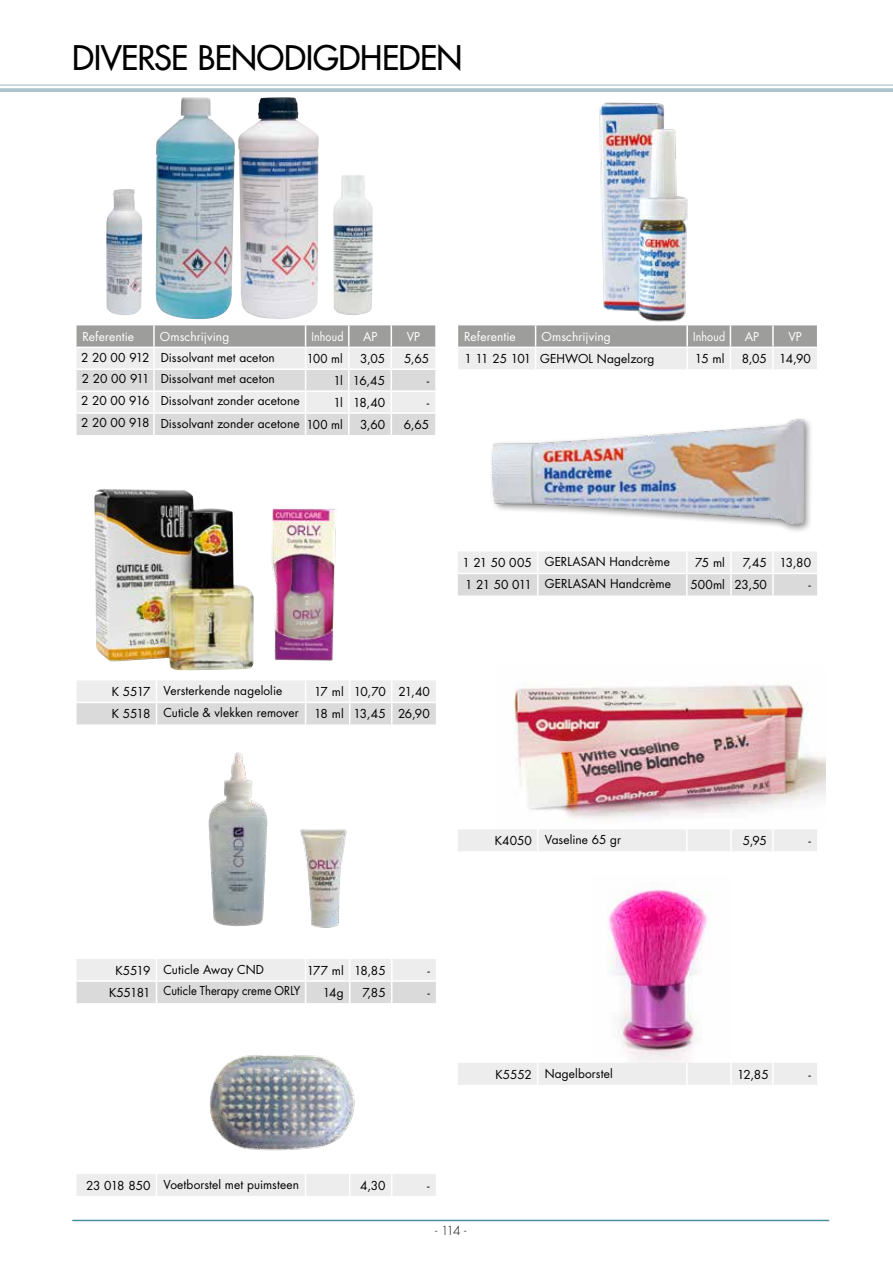
<style>
.page{position:relative;width:893px;height:1263px;background:#fff}
.page>*{position:absolute;margin:0;border:0;box-sizing:border-box;transform-origin:0 0}
.t1{font:500 33px "Futura Std";letter-spacing:-.015em;color:#000}
.t2{font:12px/21.3px "Futura Std";letter-spacing:.005em;color:#000}
.t3{font:12px "Futura Std";letter-spacing:.01em;color:#fff}
.t4{font:12px "Futura Std";letter-spacing:-.045em;color:#000}
.t5{font:12px "Futura Std";letter-spacing:-.015em;color:#000}
.t6{font:12px "Futura Std";letter-spacing:.01em;color:#fff;scale:.89 1}
.t7{font:300 12px "Futura Std";color:#000}
.t8{font:12px "Futura Std";letter-spacing:.005em;color:#000;scale:.96 1}
</style>
<div class="page">
<hr style="left:72px;top:1220px;width:757px;height:1px;background:#498e9c">
<hr style="left:0;top:84px;width:893px;height:2px;background:#acc3cb">
<svg style="left:0;top:88px;width:893px;height:4px;background:#b0c6ce"></svg>
<svg style="left:77px;top:325px;width:358px;height:110px;background:#d5d5d5"></svg>
<hr style="left:77px;top:347px;width:77px;height:1px;background:#fff">
<hr style="left:154px;top:347px;width:152px;height:1px;background:#fff">
<hr style="left:306px;top:347px;width:43px;height:1px;background:#fff">
<hr style="left:349px;top:347px;width:42px;height:1px;background:#fff">
<hr style="left:391px;top:347px;width:44px;height:1px;background:#fff">
<hr style="left:77px;top:368px;width:77px;height:2px;background:#fff">
<hr style="left:154px;top:368px;width:152px;height:2px;background:#fff">
<hr style="left:306px;top:368px;width:43px;height:2px;background:#fff">
<hr style="left:349px;top:368px;width:42px;height:2px;background:#fff">
<hr style="left:391px;top:368px;width:44px;height:2px;background:#fff">
<hr style="left:77px;top:390px;width:77px;height:2px;background:#fff">
<hr style="left:154px;top:390px;width:152px;height:2px;background:#fff">
<hr style="left:306px;top:390px;width:43px;height:2px;background:#fff">
<hr style="left:349px;top:390px;width:42px;height:2px;background:#fff">
<hr style="left:391px;top:390px;width:44px;height:2px;background:#fff">
<hr style="left:77px;top:412px;width:77px;height:2px;background:#fff">
<hr style="left:154px;top:412px;width:152px;height:2px;background:#fff">
<hr style="left:306px;top:412px;width:43px;height:2px;background:#fff">
<hr style="left:349px;top:412px;width:42px;height:2px;background:#fff">
<hr style="left:391px;top:412px;width:44px;height:2px;background:#fff">
<svg style="left:458px;top:325px;width:359px;height:44px;background:#c6c6c6"></svg>
<hr style="left:772px;top:348px;width:2px;height:21px;background:#fff">
<hr style="left:458px;top:347px;width:78px;height:1px;background:#fff">
<hr style="left:536px;top:347px;width:151px;height:1px;background:#fff">
<hr style="left:687px;top:347px;width:43px;height:1px;background:#fff">
<hr style="left:730px;top:347px;width:43px;height:1px;background:#fff">
<hr style="left:773px;top:347px;width:44px;height:1px;background:#fff">
<img style="left:491px;top:419px;width:320px;height:112px">
<img style="left:513px;top:682px;width:312px;height:139px">
<img style="left:208px;top:752px;width:60px;height:174px">
<img style="left:300px;top:829px;width:47px;height:99px">
<img style="left:210px;top:1055px;width:145px;height:96px">
<img style="left:564px;top:84px;width:208px;height:238px">
<img style="left:271px;top:509px;width:65px;height:152px">
<img style="left:607px;top:889px;width:100px;height:174px">
<svg style="left:77px;top:680px;width:359px;height:44px;background:#e4e4e4"></svg>
<hr style="left:77px;top:702px;width:79px;height:1px;background:#fff">
<hr style="left:156px;top:702px;width:150px;height:1px;background:#fff">
<hr style="left:306px;top:702px;width:44px;height:1px;background:#fff">
<hr style="left:350px;top:702px;width:42px;height:1px;background:#fff">
<hr style="left:392px;top:702px;width:44px;height:1px;background:#fff">
<div style="left:458px;top:829px;width:359px;height:22px;background:#ededed"></div>
<hr style="left:686px;top:829px;width:2px;height:22px;background:#fff">
<hr style="left:730px;top:829px;width:2px;height:22px;background:#fff">
<hr style="left:772px;top:829px;width:2px;height:22px;background:#fff">
<svg style="left:458px;top:551px;width:359px;height:44px;background:#e4e4e4"></svg>
<hr style="left:686px;top:574px;width:2px;height:21px;background:#fff">
<hr style="left:730px;top:574px;width:2px;height:21px;background:#fff">
<hr style="left:772px;top:574px;width:2px;height:21px;background:#fff">
<hr style="left:458px;top:573px;width:80px;height:1px;background:#fff">
<hr style="left:538px;top:573px;width:149px;height:1px;background:#fff">
<hr style="left:687px;top:573px;width:44px;height:1px;background:#fff">
<hr style="left:731px;top:573px;width:42px;height:1px;background:#fff">
<hr style="left:773px;top:573px;width:44px;height:1px;background:#fff">
<div style="left:458px;top:1063px;width:359px;height:22px;background:#ededed"></div>
<hr style="left:686px;top:1063px;width:2px;height:22px;background:#fff">
<hr style="left:730px;top:1063px;width:2px;height:22px;background:#fff">
<hr style="left:772px;top:1063px;width:2px;height:22px;background:#fff">
<div style="left:77px;top:1174px;width:359px;height:22px;background:#ededed"></div>
<svg style="left:77px;top:959px;width:359px;height:44px;background:#e3e3e3"></svg>
<hr style="left:77px;top:980px;width:79px;height:2px;background:#fff">
<hr style="left:156px;top:980px;width:150px;height:2px;background:#fff">
<hr style="left:306px;top:980px;width:44px;height:2px;background:#fff">
<hr style="left:350px;top:980px;width:42px;height:2px;background:#fff">
<hr style="left:392px;top:980px;width:44px;height:2px;background:#fff">
<img style="left:333px;top:175px;width:40px;height:140px">
<img style="left:94px;top:489px;width:160px;height:181px">
<img style="left:106px;top:189px;width:36px;height:126px">
<img style="left:155px;top:97px;width:80px;height:222px">
<img style="left:238px;top:97px;width:81px;height:222px">
<h1 class="t1" style="left:72px;top:37px;width:392px">DIVERSE BENODIGDHEDEN</h1>
<p class="t3" style="left:83px;top:329px;width:53px">Referentie</p>
<p class="t3" style="left:160px;top:329px;width:71px">Omschrijving</p>
<p class="t6" style="left:312px;top:329px;width:37px">Inhoud</p>
<p class="t3" style="left:363px;top:329px;width:16px">AP</p>
<p class="t3" style="left:407px;top:329px;width:15px">VP</p>
<p class="t3" style="left:464px;top:329px;width:53px">Referentie</p>
<p class="t3" style="left:542px;top:329px;width:71px">Omschrijving</p>
<p class="t6" style="left:693px;top:329px;width:37px">Inhoud</p>
<p class="t3" style="left:745px;top:329px;width:16px">AP</p>
<p class="t3" style="left:788px;top:329px;width:15px">VP</p>
<p class="t2" style="left:161px;top:347px;width:141px">Dissolvant met aceton<br>Dissolvant met aceton<br>Dissolvant zonder acetone</p>
<p class="t2" style="left:161px;top:413px;width:141px">Dissolvant zonder acetone</p>
<p class="t2" style="left:81px;top:347px;width:70px">2 20 00 912</p>
<p class="t8" style="left:307px;top:351px;width:39px">100 ml</p>
<p class="t2" style="left:360px;top:348px;width:27px">3,05</p>
<p class="t2" style="left:404px;top:348px;width:27px">5,65</p>
<p class="t2" style="left:82px;top:368px;width:69px">2 20 00 911</p>
<p class="t2" style="left:333px;top:370px;width:53px">1l 16,45</p>
<p class="t2" style="left:427px;top:370px;width:4px">-</p>
<p class="t2" style="left:81px;top:390px;width:70px">2 20 00 916</p>
<p class="t2" style="left:333px;top:392px;width:53px">1l 18,40</p>
<p class="t2" style="left:427px;top:392px;width:4px">-</p>
<p class="t2" style="left:81px;top:412px;width:70px">2 20 00 918</p>
<p class="t2" style="left:306px;top:414px;width:38px">100 ml</p>
<p class="t2" style="left:360px;top:414px;width:27px">3,60</p>
<p class="t2" style="left:404px;top:414px;width:27px">6,65</p>
<p class="t2" style="left:540px;top:348px;width:116px">GEHWOL Nagelzorg</p>
<p class="t2" style="left:464px;top:348px;width:68px">1 11 25 101</p>
<p class="t2" style="left:695px;top:348px;width:31px">15 ml</p>
<p class="t2" style="left:742px;top:348px;width:71px">8,05 14,90</p>
<p class="t2" style="left:545px;top:551px;width:128px">GERLASAN Handcrème<br>GERLASAN Handcrème</p>
<p class="t2" style="left:462px;top:552px;width:71px">1 21 50 005</p>
<p class="t2" style="left:695px;top:552px;width:31px">75 ml</p>
<p class="t2" style="left:743px;top:552px;width:70px">7,45 13,80</p>
<p class="t2" style="left:465px;top:574px;width:68px">1 21 50 011</p>
<p class="t2" style="left:690px;top:574px;width:78px">500ml 23,50</p>
<p class="t2" style="left:809px;top:574px;width:4px">-</p>
<p class="t2" style="left:163px;top:680px;width:137px">Versterkende nagelolie<br>Cuticle &amp; vlekken remover</p>
<p class="t2" style="left:112px;top:681px;width:40px">K 5517</p>
<p class="t4" style="left:314px;top:684px;width:117px">17 ml 10,70 21,40</p>
<p class="t2" style="left:112px;top:703px;width:40px">K 5518</p>
<p class="t5" style="left:314px;top:706px;width:117px">18 ml 13,45 26,90</p>
<p class="t2" style="left:545px;top:829px;width:78px">Vaseline 65 gr</p>
<p class="t2" style="left:495px;top:830px;width:38px">K4050</p>
<p class="t2" style="left:743px;top:830px;width:26px">5,95</p>
<p class="t2" style="left:809px;top:830px;width:4px">-</p>
<p class="t2" style="left:163px;top:959px;width:138px">Cuticle Away CND<br>Cuticle Therapy creme ORLY</p>
<p class="t2" style="left:115px;top:960px;width:37px">K5519</p>
<p class="t2" style="left:307px;top:960px;width:81px">177 ml 18,85</p>
<p class="t2" style="left:427px;top:960px;width:4px">-</p>
<p class="t2" style="left:109px;top:982px;width:43px">K55181</p>
<p class="t2" style="left:323px;top:982px;width:23px">14g</p>
<p class="t2" style="left:362px;top:982px;width:25px">7,85</p>
<p class="t2" style="left:427px;top:982px;width:4px">-</p>
<p class="t2" style="left:163px;top:1174px;width:137px">Voetborstel met puimsteen</p>
<p class="t2" style="left:86px;top:1175px;width:66px">23 018 850</p>
<p class="t2" style="left:360px;top:1175px;width:27px">4,30</p>
<p class="t2" style="left:427px;top:1175px;width:4px">-</p>
<p class="t2" style="left:545px;top:1063px;width:69px">Nagelborstel</p>
<p class="t2" style="left:496px;top:1064px;width:38px">K5552</p>
<p class="t2" style="left:737px;top:1064px;width:33px">12,85</p>
<p class="t2" style="left:809px;top:1064px;width:4px">-</p>
<p class="t7" style="left:435px;top:1224px;width:33px">- 114 -</p>
</div>
